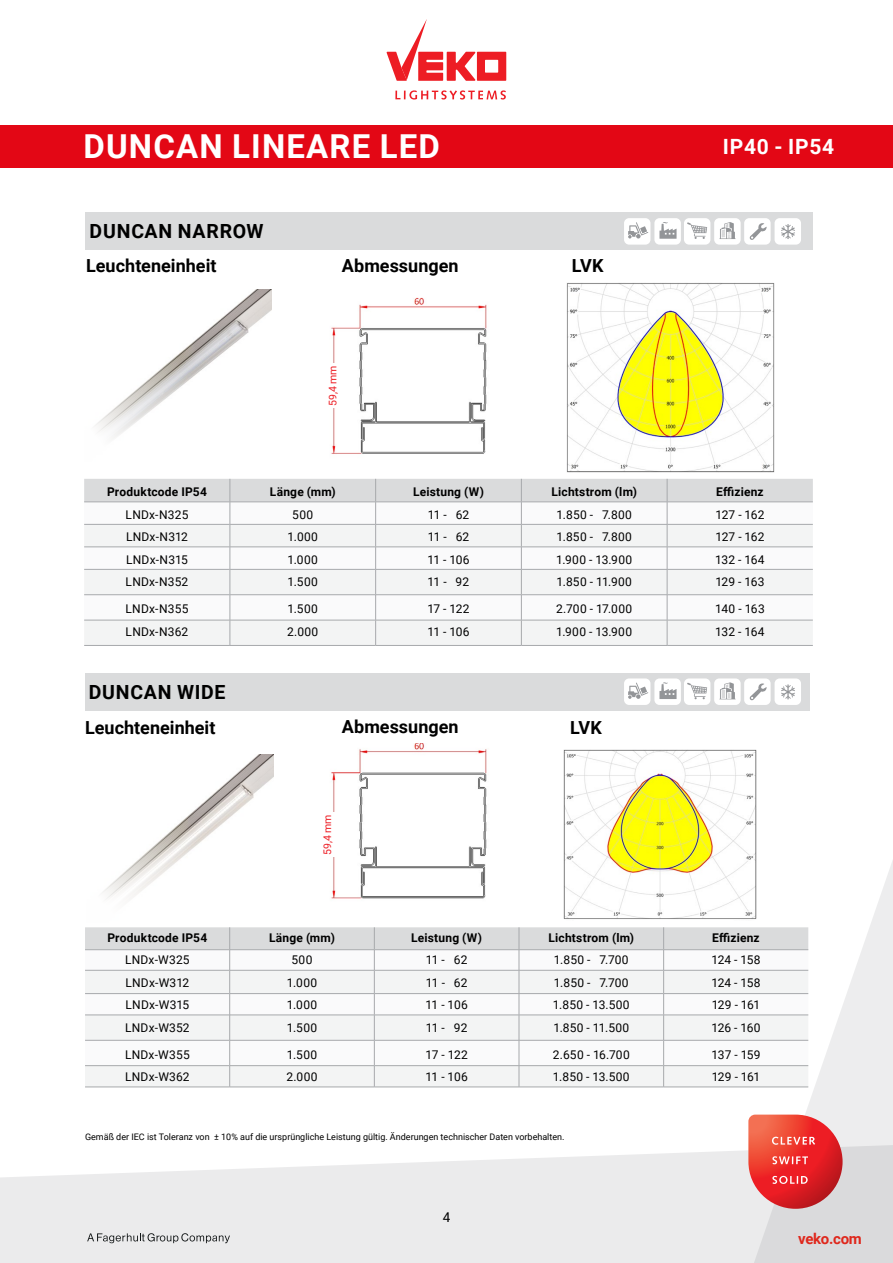
<style>
.page{position:relative;width:893px;height:1263px;background:#fff}
.page>*{position:absolute;margin:0;border:0;box-sizing:border-box;transform-origin:0 0}
.t1{font:700 33px "Roboto";letter-spacing:.035em;color:#fff}
.t2{font:700 21px "Roboto";letter-spacing:.035em;color:#fff}
.t3{font:700 19.5px "Roboto";letter-spacing:.04em;color:#000}
.t4{font:700 18px "Roboto";color:#000}
.t5{font:italic 700 18px "Linotype Syntax W01";letter-spacing:-.01em;color:#000}
.t6{font:700 15px "Roboto";letter-spacing:-.02em;color:#df271c}
.t7{font:13.5px "Roboto";color:#000}
.t8{font:12px "Roboto";letter-spacing:.015em;color:#000}
.t9{font:700 12px "Roboto";letter-spacing:.015em;color:#000}
.t10{font:10.5px "Roboto";color:#ed1d24}
.t11{font:9px "Roboto";color:#000}
.s1{font-family:"Syntax LT Std";font-style:normal}
</style>
<div class="page">
<svg style="left:0;top:1150px;width:748px;height:113px;background:#ededee"></svg>
<svg style="left:748px;top:822px;width:145px;height:441px"></svg>
<svg style="left:395px;top:90px;width:111px;height:10px"></svg>
<svg style="left:386px;top:19px;width:120px;height:62px"></svg>
<svg style="left:748px;top:1114px;width:94px;height:95px;background:#e65653"></svg>
<svg style="left:87px;top:1233px;width:143px;height:10px"></svg>
<div style="left:0;top:125px;width:893px;height:43px;background:#e30715"></div>
<img style="left:331px;top:297px;width:156px;height:157px">
<img style="left:567px;top:283px;width:208px;height:190px">
<img style="left:95px;top:290px;width:176px;height:148px">
<img style="left:564px;top:749px;width:192px;height:172px">
<img style="left:102px;top:754px;width:171px;height:145px">
<div style="left:85px;top:212px;width:728px;height:38px;background:#dadbdc"></div>
<div style="left:684px;top:218px;width:26px;height:27px;background:#fff;border-radius:5px"></div>
<svg style="left:687px;top:222px;width:20px;height:17px"></svg>
<div style="left:624px;top:218px;width:26px;height:27px;background:#fff;border-radius:5px"></div>
<svg style="left:628px;top:222px;width:20px;height:16px"></svg>
<div style="left:654px;top:218px;width:27px;height:27px;background:#fff;border-radius:5px"></div>
<svg style="left:659px;top:222px;width:18px;height:17px"></svg>
<div style="left:775px;top:218px;width:26px;height:27px;background:#fff;border-radius:5px"></div>
<svg style="left:781px;top:224px;width:14px;height:15px"></svg>
<div style="left:744px;top:218px;width:27px;height:27px;background:#fff;border-radius:5px"></div>
<svg style="left:749px;top:223px;width:18px;height:17px"></svg>
<div style="left:85px;top:673px;width:725px;height:38px;background:#dadbdc"></div>
<div style="left:714px;top:218px;width:27px;height:27px;background:#fff;border-radius:5px"></div>
<svg style="left:719px;top:222px;width:17px;height:17px"></svg>
<div style="left:684px;top:678px;width:26px;height:27px;background:#fff;border-radius:5px"></div>
<svg style="left:687px;top:683px;width:20px;height:16px"></svg>
<div style="left:624px;top:678px;width:26px;height:27px;background:#fff;border-radius:5px"></div>
<svg style="left:628px;top:683px;width:20px;height:16px"></svg>
<div style="left:654px;top:678px;width:27px;height:27px;background:#fff;border-radius:5px"></div>
<svg style="left:659px;top:682px;width:18px;height:17px"></svg>
<div style="left:775px;top:678px;width:26px;height:27px;background:#fff;border-radius:5px"></div>
<svg style="left:781px;top:684px;width:14px;height:15px"></svg>
<div style="left:744px;top:678px;width:27px;height:27px;background:#fff;border-radius:5px"></div>
<svg style="left:749px;top:683px;width:18px;height:17px"></svg>
<div style="left:714px;top:678px;width:27px;height:27px;background:#fff;border-radius:5px"></div>
<svg style="left:719px;top:682px;width:17px;height:17px"></svg>
<img style="left:331px;top:743px;width:156px;height:156px">
<div style="left:316px;top:363px;width:27px;height:45px;background:#fff"></div>
<hr style="left:230px;top:645px;width:146px;height:1px;background:#a7a9ac">
<hr style="left:376px;top:645px;width:145px;height:1px;background:#a7a9ac">
<hr style="left:521px;top:645px;width:146px;height:1px;background:#a7a9ac">
<hr style="left:667px;top:645px;width:146px;height:1px;background:#a7a9ac">
<hr style="left:84px;top:645px;width:146px;height:1px;background:#a7a9ac">
<svg style="left:84px;top:479px;width:729px;height:166px"></svg>
<hr style="left:230px;top:1087px;width:144px;height:1px;background:#a7a9ac">
<hr style="left:374px;top:1087px;width:145px;height:1px;background:#a7a9ac">
<hr style="left:519px;top:1087px;width:145px;height:1px;background:#a7a9ac">
<hr style="left:664px;top:1087px;width:144px;height:1px;background:#a7a9ac">
<hr style="left:85px;top:1087px;width:145px;height:1px;background:#a7a9ac">
<svg style="left:85px;top:927px;width:723px;height:160px"></svg>
<div style="left:311px;top:812px;width:26px;height:45px;background:#fff"></div>
<h1 class="t1" style="left:83px;top:123px;width:358px">DUNCAN LINEARE LED</h1>
<h3 class="t3" style="left:90px;top:217px;width:175px">DUNCAN NARROW</h3>
<h3 class="t5" style="left:87px;top:220px;width:161px">DUNCAN <span class="s1">NARROW</span></h3>
<h3 class="t4" style="left:86px;top:253px;width:132px">Leuchteneinheit</h3>
<h3 class="t4" style="left:342px;top:253px;width:118px">Abmessungen</h3>
<h3 class="t4" style="left:572px;top:253px;width:33px">LVK</h3>
<p class="t10" style="left:325px;top:406px;width:42px;rotate:-90deg">59,4 mm</p>
<h2 class="t2" style="left:723px;top:132px;width:113px">IP40 - IP54</h2>
<p class="t9" style="left:107px;top:484px;width:101px">Produktcode IP54</p>
<p class="t9" style="left:270px;top:484px;width:67px">Länge (mm)</p>
<p class="t9" style="left:413px;top:484px;width:73px">Leistung (W)</p>
<p class="t9" style="left:551px;top:484px;width:87px">Lichtstrom (lm)</p>
<p class="t9" style="left:716px;top:484px;width:49px">Effizienz</p>
<p class="t8" style="left:126px;top:506px;width:64px">LNDx-N325</p>
<p class="t8" style="left:292px;top:506px;width:22px">500</p>
<p class="t8" style="left:428px;top:506px;width:43px">11 - 62</p>
<p class="t8" style="left:556px;top:506px;width:77px">1.850 - 7.800</p>
<p class="t8" style="left:715px;top:506px;width:50px">127 - 162</p>
<p class="t8" style="left:126px;top:529px;width:63px">LNDx-N312</p>
<p class="t8" style="left:287px;top:529px;width:32px">1.000</p>
<p class="t8" style="left:428px;top:529px;width:43px">11 - 62</p>
<p class="t8" style="left:556px;top:529px;width:77px">1.850 - 7.800</p>
<p class="t8" style="left:715px;top:529px;width:50px">127 - 162</p>
<p class="t8" style="left:126px;top:551px;width:63px">LNDx-N315</p>
<p class="t8" style="left:287px;top:551px;width:32px">1.000</p>
<p class="t8" style="left:427px;top:551px;width:44px">11 - 106</p>
<p class="t8" style="left:556px;top:551px;width:77px">1.900 - 13.900</p>
<p class="t8" style="left:715px;top:551px;width:51px">132 - 164</p>
<p class="t8" style="left:126px;top:574px;width:64px">LNDx-N352</p>
<p class="t8" style="left:288px;top:574px;width:32px">1.500</p>
<p class="t8" style="left:428px;top:574px;width:43px">11 - 92</p>
<p class="t8" style="left:556px;top:574px;width:77px">1.850 - 11.900</p>
<p class="t8" style="left:715px;top:574px;width:51px">129 - 163</p>
<p class="t8" style="left:126px;top:601px;width:64px">LNDx-N355</p>
<p class="t8" style="left:288px;top:601px;width:32px">1.500</p>
<p class="t8" style="left:427px;top:601px;width:44px">17 - 122</p>
<p class="t8" style="left:556px;top:601px;width:78px">2.700 - 17.000</p>
<p class="t8" style="left:715px;top:601px;width:51px">140 - 163</p>
<p class="t8" style="left:126px;top:623px;width:64px">LNDx-N362</p>
<p class="t8" style="left:287px;top:623px;width:33px">2.000</p>
<p class="t8" style="left:427px;top:623px;width:44px">11 - 106</p>
<p class="t8" style="left:556px;top:623px;width:77px">1.900 - 13.900</p>
<p class="t8" style="left:715px;top:623px;width:51px">132 - 164</p>
<h3 class="t3" style="left:89px;top:679px;width:138px">DUNCAN WIDE</h3>
<h3 class="t4" style="left:85px;top:714px;width:132px">Leuchteneinheit</h3>
<h3 class="t4" style="left:342px;top:714px;width:118px">Abmessungen</h3>
<h3 class="t4" style="left:570px;top:715px;width:33px">LVK</h3>
<p class="t10" style="left:320px;top:855px;width:42px;rotate:-90deg">59,4 mm</p>
<p class="t9" style="left:107px;top:929px;width:101px">Produktcode IP54</p>
<p class="t9" style="left:269px;top:929px;width:67px">Länge (mm)</p>
<p class="t9" style="left:411px;top:929px;width:73px">Leistung (W)</p>
<p class="t9" style="left:549px;top:929px;width:87px">Lichtstrom (lm)</p>
<p class="t9" style="left:712px;top:929px;width:49px">Effizienz</p>
<p class="t8" style="left:125px;top:952px;width:66px">LNDx-W325</p>
<p class="t8" style="left:292px;top:952px;width:22px">500</p>
<p class="t8" style="left:426px;top:952px;width:43px">11 - 62</p>
<p class="t8" style="left:554px;top:952px;width:76px">1.850 - 7.700</p>
<p class="t8" style="left:711px;top:952px;width:51px">124 - 158</p>
<p class="t8" style="left:125px;top:974px;width:65px">LNDx-W312</p>
<p class="t8" style="left:287px;top:974px;width:32px">1.000</p>
<p class="t8" style="left:426px;top:974px;width:43px">11 - 62</p>
<p class="t8" style="left:554px;top:974px;width:76px">1.850 - 7.700</p>
<p class="t8" style="left:711px;top:974px;width:51px">124 - 158</p>
<p class="t8" style="left:125px;top:997px;width:65px">LNDx-W315</p>
<p class="t8" style="left:287px;top:997px;width:32px">1.000</p>
<p class="t8" style="left:426px;top:997px;width:44px">11 - 106</p>
<p class="t8" style="left:553px;top:997px;width:78px">1.850 - 13.500</p>
<p class="t8" style="left:712px;top:997px;width:50px">129 - 161</p>
<p class="t8" style="left:125px;top:1019px;width:66px">LNDx-W352</p>
<p class="t8" style="left:287px;top:1019px;width:32px">1.500</p>
<p class="t8" style="left:426px;top:1019px;width:43px">11 - 92</p>
<p class="t8" style="left:553px;top:1019px;width:77px">1.850 - 11.500</p>
<p class="t8" style="left:711px;top:1019px;width:51px">126 - 160</p>
<p class="t8" style="left:125px;top:1046px;width:66px">LNDx-W355</p>
<p class="t8" style="left:287px;top:1046px;width:32px">1.500</p>
<p class="t8" style="left:426px;top:1046px;width:44px">17 - 122</p>
<p class="t8" style="left:553px;top:1046px;width:78px">2.650 - 16.700</p>
<p class="t8" style="left:711px;top:1046px;width:50px">137 - 159</p>
<p class="t8" style="left:125px;top:1069px;width:66px">LNDx-W362</p>
<p class="t8" style="left:286px;top:1069px;width:33px">2.000</p>
<p class="t8" style="left:426px;top:1069px;width:44px">11 - 106</p>
<p class="t8" style="left:553px;top:1069px;width:78px">1.850 - 13.500</p>
<p class="t8" style="left:712px;top:1069px;width:50px">129 - 161</p>
<p class="t11" style="left:85px;top:1131px;width:481px">Gemäß der IEC ist Toleranz von ± 10% auf die ursprüngliche Leistung gültig. Änderungen technischer Daten vorbehalten.</p>
<p class="t7" style="left:443px;top:1207px;width:9px">4</p>
<p class="t6" style="left:798px;top:1228px;width:65px">veko.com</p>
</div>
